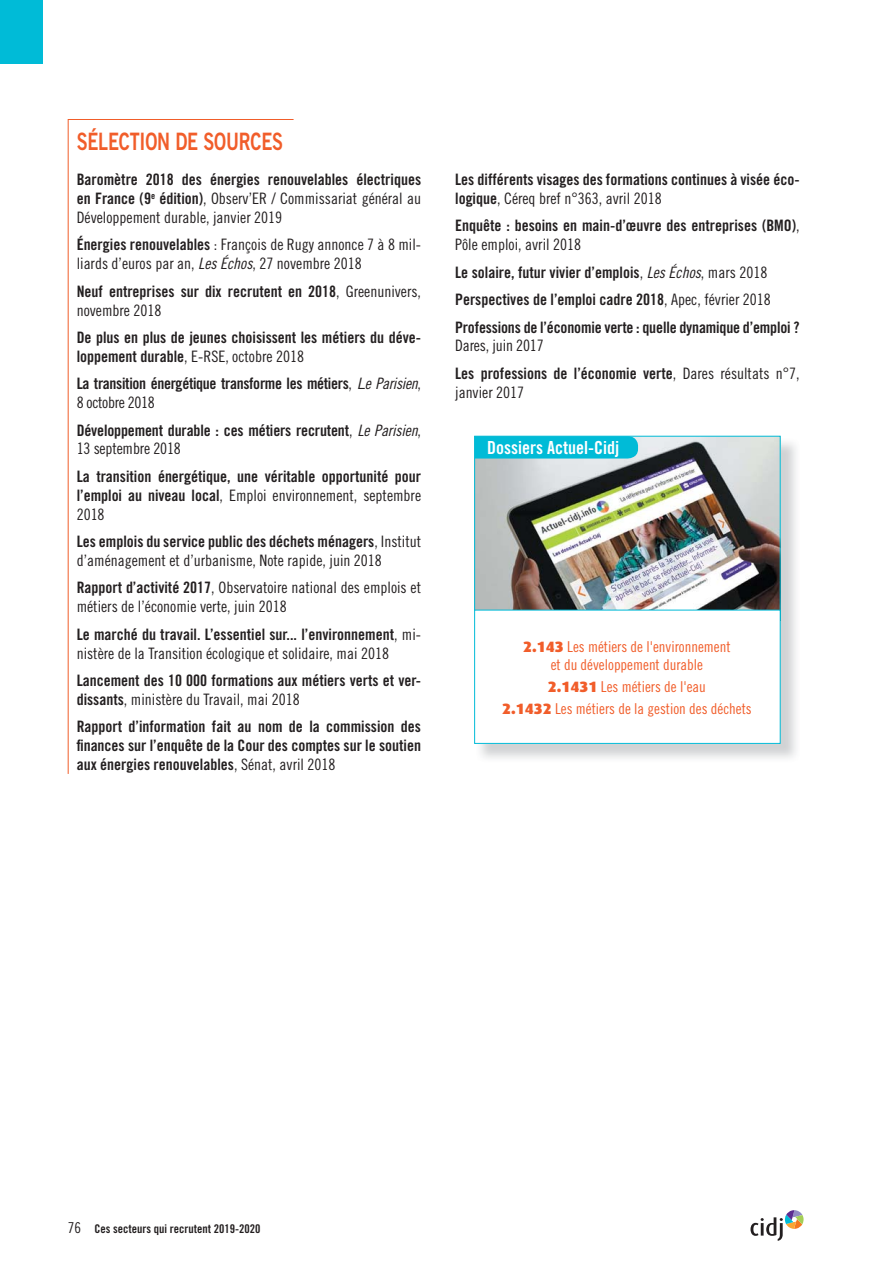
<style>
.page{position:relative;width:893px;height:1263px;background:#fff}
.page>*{position:absolute;margin:0;border:0;box-sizing:border-box;transform-origin:0 0}
.t1{font:24px "Trade Gothic Bold Two";letter-spacing:-.01em;color:#f15d2a;scale:.75 1}
.t2{font:18px "Trade Gothic Bold Cond Twenty";color:#fff}
.t3{font:15.75px/18.9px "Trade Gothic Bold Cond Twenty";color:#231f20;text-align:justify}
.t4{font:15.75px/18.9px "Trade Gothic Cond Eighteen";color:#231f20}
.t5{font:15.75px "Trade Gothic Bold Cond Twenty";letter-spacing:-.02em;color:#231f20}
.t6{font:15.75px "Trade Gothic Cond Eighteen";letter-spacing:-.02em;color:#231f20}
.t7{font:15px/18px "Trade Gothic Cond Eighteen";color:#f15d2a;text-align:center}
.t8{font:12px "Trade Gothic Bold Cond Twenty";color:#231f20}
.s1{font-family:"Trade Gothic Bold Cond Twenty"}
.s2{font-family:"Trade Gothic Cond Eighteen Obl"}
.s3{font-family:"Trade Gothic Cond Eighteen"}
.s4{font-family:"Trade Gothic";font-style:italic}
.s5{font-family:"Dax";font-weight:900}
.s6{font-family:"Trade Gothic Cond Eighteen";font-size:15px}
</style>
<div class="page">
<svg style="left:750px;top:1210px;width:53px;height:31px"></svg>
<div style="left:0;top:0;width:42px;height:64px;background:#00bbd7"></div>
<svg style="left:67px;top:119px;width:227px;height:655px"></svg>
<img style="left:480px;top:438px;width:316px;height:321px">
<img style="left:476px;top:438px;width:302px;height:172px">
<svg style="left:475px;top:436px;width:163px;height:23px;background:#06bcd7"></svg>
<div style="left:475px;top:610px;width:305px;height:133px;background:#fff"></div>
<div style="left:474px;top:610px;width:306px;height:134px;border:1px solid #00bbd7"></div>
<h1 class="t1" style="left:77px;top:133px;width:277px">SÉLECTION DE SOURCES</h1>
<p class="t3" style="left:77px;top:171px;width:346px">Baromètre 2018 des énergies renouvelables électriques</p>
<p class="t4" style="left:77px;top:190px;width:346px"><span class="s1">en France (9</span><sup>e</sup> <span class="s1">édition)</span>, Observ’ER / Commissariat général au<br>Développement durable, janvier 2019</p>
<p class="t4" style="left:77px;top:237px;width:346px"><span class="s1">Énergies renouvelables</span> : François de Rugy annonce 7 à 8 mil&shy;liards d’euros par an, <span class="s2">Les Échos</span>, 27 novembre 2018</p>
<p class="t3" style="left:77px;top:283px;width:346px">Neuf entreprises sur dix recrutent en 2018<span class="s3">, Greenunivers,</span></p>
<p class="t4" style="left:77px;top:302px;width:86px">novembre 2018</p>
<p class="t3" style="left:77px;top:329px;width:346px">De plus en plus de jeunes choisissent les métiers du déve-</p>
<p class="t4" style="left:77px;top:348px;width:229px"><span class="s1">loppement durable</span>, E-RSE, octobre 2018</p>
<p class="t5" style="left:77px;top:378px;width:346px">La transition énergétique transforme les métiers<span class="s3">,</span> <span class="s4">L</span><span class="s2">e Parisien</span><span class="s3">,</span></p>
<p class="t6" style="left:77px;top:397px;width:80px">8 octobre 2018</p>
<p class="t3" style="left:77px;top:422px;width:346px">Développement durable : ces métiers recrutent<span class="s3">,</span> <span class="s2">Le Parisien</span><span class="s3">,</span></p>
<p class="t4" style="left:77px;top:441px;width:106px">13 septembre 2018</p>
<p class="t3" style="left:77px;top:468px;width:346px">La transition énergétique, une véritable opportunité pour</p>
<p class="t4" style="left:77px;top:487px;width:346px"><span class="s1">l’emploi au niveau local</span>, Emploi environnement, septembre<br>2018</p>
<p class="t3" style="left:77px;top:533px;width:346px">Les emplois du service public des déchets ménagers<span class="s3">, Institut</span></p>
<p class="t4" style="left:77px;top:548px;width:346px;line-height:27.5px">d’aménagement et d’urbanisme, Note rapide, juin 2018<br><span class="s1">Rapport d’activité 2017</span>, Observatoire national des emplois et</p>
<p class="t4" style="left:77px;top:598px;width:211px">métiers de l’économie verte, juin 2018</p>
<p class="t3" style="left:77px;top:626px;width:346px">Le marché du travail. L’essentiel sur... l’environnement<span class="s3">, mi-</span></p>
<p class="t4" style="left:77px;top:645px;width:314px">nistère de la Transition écologique et solidaire, mai 2018</p>
<p class="t3" style="left:77px;top:672px;width:346px">Lancement des 10 000 formations aux métiers verts et ver-</p>
<p class="t4" style="left:77px;top:691px;width:225px"><span class="s1">dissants</span>, ministère du Travail, mai 2018</p>
<p class="t3" style="left:77px;top:719px;width:346px">Rapport d’information fait au nom de la commission des finances sur l’enquête de la Cour des comptes sur le soutien aux énergies renouvelables<span class="s3">, Sénat, avril 2018</span></p>
<p class="t3" style="left:455px;top:171px;width:346px">Les différents visages des formations continues à visée éco-</p>
<p class="t4" style="left:455px;top:190px;width:208px"><span class="s1">logique</span>, Céreq bref n°363, avril 2018</p>
<p class="t3" style="left:455px;top:218px;width:346px">Enquête : besoins en main-d’œuvre des entreprises (BMO)<span class="s3">,</span></p>
<p class="t4" style="left:455px;top:237px;width:127px">Pôle emploi, avril 2018</p>
<p class="t3" style="left:455px;top:260px;width:346px;line-height:27.5px;text-align:left">Le solaire, futur vivier d’emplois<span class="s3">,</span> <span class="s2">Les Échos</span><span class="s3">, mars 2018<br></span>Perspectives de l’emploi cadre 2018<span class="s3">, Apec, février 2018<br></span>Professions de l’économie verte : q uelle dynamique d’emploi ?</p>
<p class="t4" style="left:455px;top:338px;width:90px">Dares, juin 2017</p>
<p class="t3" style="left:455px;top:365px;width:346px">Les professions de l’économie verte<span class="s3">, Dares résultats n°7,</span></p>
<p class="t4" style="left:455px;top:384px;width:71px">janvier 2017</p>
<p class="t2" style="left:487px;top:441px;width:133px">Dossiers Actuel-Cidj</p>
<p class="t7" style="left:523px;top:639px;width:209px"><span class="s5">2.143</span> Les métiers de l'environnement et du développement durable</p>
<p class="t7" style="left:502px;top:677px;width:251px;line-height:22.2px"><span class="s5">2.1431</span> Les métiers de l'eau<br><span class="s5">2.1432</span> Les métiers de la gestion des déchets</p>
<p class="t8" style="left:68px;top:1224px;width:194px"><span class="s6">76</span> Ces secteurs qui recrutent 2019-2020</p>
</div>
